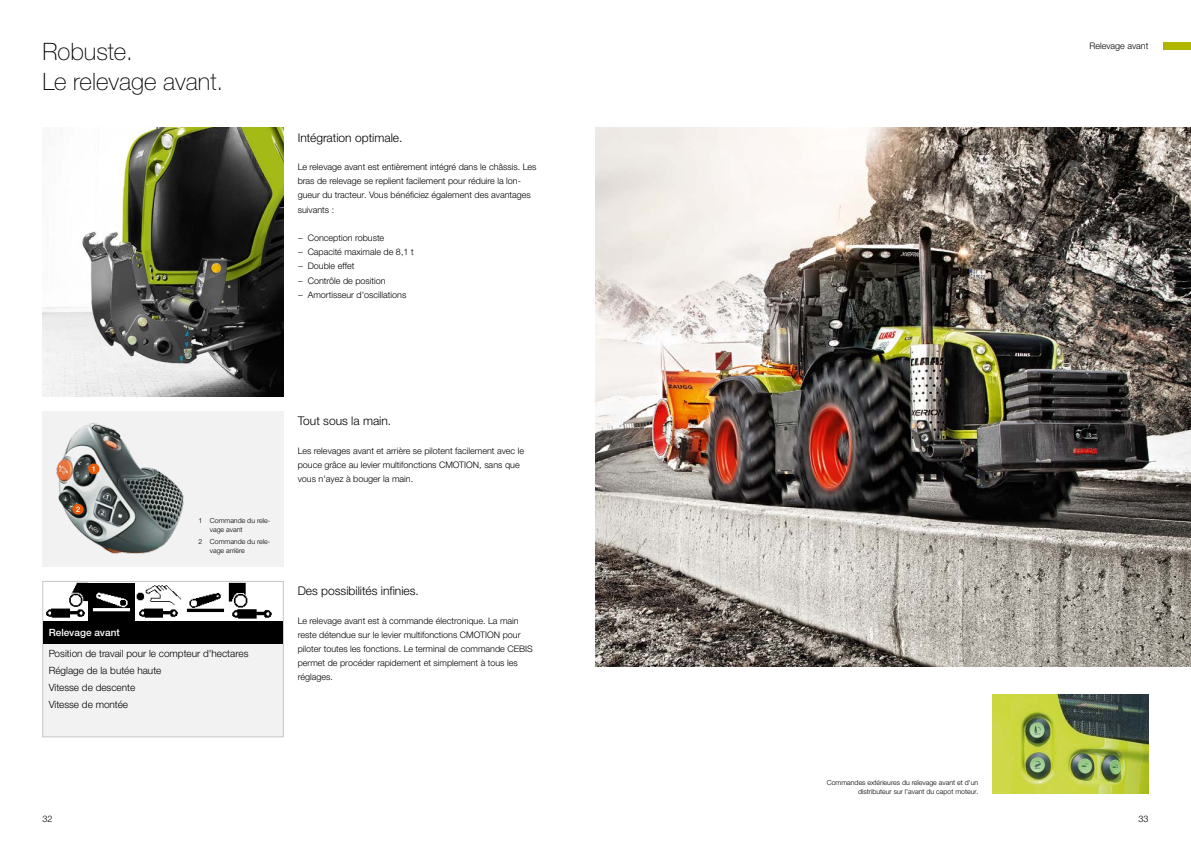
<style>
.page{position:relative;width:1191px;height:842px;background:#fff}
.page>*{position:absolute;margin:0;border:0;box-sizing:border-box;transform-origin:0 0}
.t1{font:100 24px/30px "CLAAS Helvetica Neue";color:#000}
.t2{font:300 12px "CLAAS Helvetica Neue";color:#000}
.t3{font:300 10px/17px "CLAAS Helvetica Neue";color:#000}
.t4{font:500 10px "CLAAS Helvetica Neue";color:#fff}
.t5{font:300 9px/14.2px "CLAAS Helvetica Neue";color:#000}
.t6{font:300 7px/9px "CLAAS Helvetica Neue";color:#000}
</style>
<div class="page">
<div style="left:1162px;top:43px;width:29px;height:7px;background:#b1b700"></div>
<div style="left:43px;top:621px;width:240px;height:116px;background:#f2f2f2"></div>
<img style="left:46px;top:583px;width:226px;height:36px">
<svg style="left:88px;top:583px;width:47px;height:38px;background:#2c2c2c"></svg>
<div style="left:43px;top:581px;width:240px;height:156px;border:1px solid #c5c6c6"></div>
<img style="left:595px;top:128px;width:596px;height:538px">
<img style="left:43px;top:128px;width:240px;height:269px">
<img style="left:992px;top:694px;width:156px;height:100px">
<img style="left:43px;top:411px;width:236px;height:156px">
<svg style="left:88px;top:463px;width:11px;height:11px"></svg>
<div style="left:72px;top:504px;width:12px;height:10px;background:#ea5a06;border-radius:50%"></div>
<svg style="left:76px;top:506px;width:4px;height:6px"></svg>
<div style="left:43px;top:621px;width:240px;height:23px;background:#000"></div>
<h1 class="t1" style="left:43px;top:37px;width:182px">Robuste.<br>Le relevage avant.</h1>
<h2 class="t2" style="left:298px;top:130px;width:106px">Intégration optimale.</h2>
<p class="t5" style="left:298px;top:160px;width:240px">Le relevage avant est entièrement intégré dans le châssis. Les bras de relevage se replient facilement pour réduire la lon&shy;gueur du tracteur. Vous bénéficiez également des avantages suivants :</p>
<p class="t5" style="left:298px;top:231px;width:117px">− Conception robuste<br>− Capacité maximale de 8,1 t − Double effet<br>− Contrôle de position<br>− Amortisseur d'oscillations</p>
<p class="t4" style="left:49px;top:626px;width:72px">Relevage avant</p>
<p class="t6" style="left:210px;top:516px;width:62px;text-indent:-11px">1 Commande du rele&shy;vage avant</p>
<p class="t6" style="left:210px;top:537px;width:62px;text-indent:-11px">2 Commande du rele&shy;vage arrière</p>
<p class="t3" style="left:49px;top:645px;width:201px">Position de travail pour le compteur d'hectares<br>Réglage de la butée haute<br>Vitesse de descente<br>Vitesse de montée</p>
<h2 class="t2" style="left:298px;top:413px;width:95px">Tout sous la main.</h2>
<p class="t5" style="left:298px;top:443px;width:228px">Les relevages avant et arrière se pilotent facilement avec le pouce grâce au levier multifonctions CMOTION, sans que vous n'ayez à bouger la main.</p>
<h2 class="t2" style="left:298px;top:583px;width:123px">Des possibilités infinies.</h2>
<p class="t5" style="left:298px;top:614px;width:236px">Le relevage avant est à commande électronique. La main reste détendue sur le levier multifonctions CMOTION pour piloter toutes les fonctions. Le terminal de commande CEBIS permet de procéder rapidement et simplement à tous les réglages.</p>
<p class="t5" style="left:1089px;top:39px;width:61px">Relevage avant</p>
<p class="t6" style="left:826px;top:778px;width:153px;text-align:right">Commandes extérieures du relevage avant et d'un distributeur sur l'avant du capot moteur.</p>
<p class="t5" style="left:43px;top:812px;width:11px">32</p>
<p class="t5" style="left:1138px;top:812px;width:12px">33</p>
</div>
